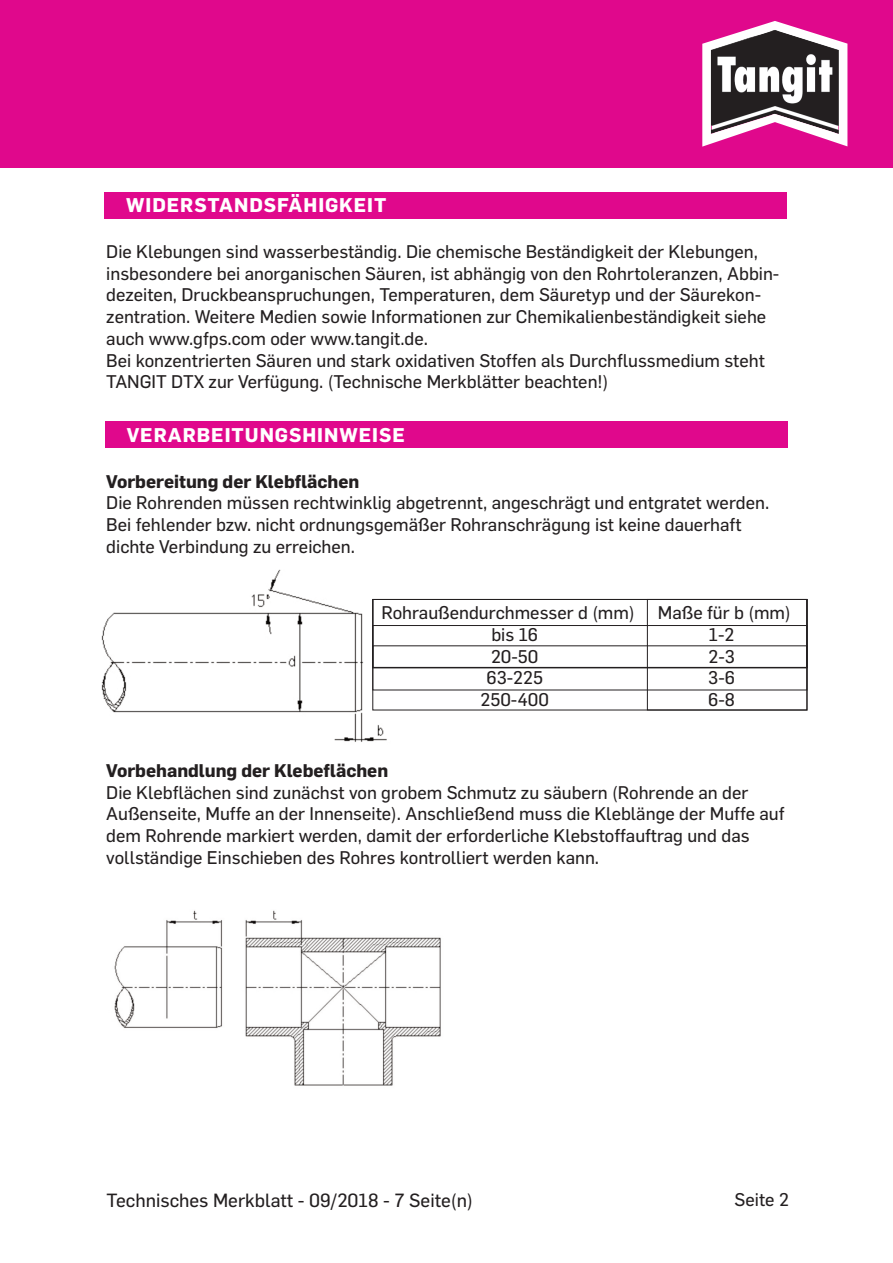
<style>
.page{position:relative;width:893px;height:1263px;background:#fff}
.page>*{position:absolute;margin:0;border:0;box-sizing:border-box;transform-origin:0 0}
.t1{font:700 19.5px "Flama";letter-spacing:.05em;color:#fff}
.t2{font:18.75px "Flama Basic";color:#231f20}
.t3{font:18px/21.8px "Flama Basic";color:#231f20}
.t4{font:700 18px "Flama";color:#231f20}
</style>
<div class="page">
<div style="left:0;top:0;width:893px;height:167px;background:#e0088c"></div>
<svg style="left:702px;top:21px;width:145px;height:126px"></svg>
<img style="left:711px;top:30px;width:128px;height:104px">
<img style="left:712px;top:30px;width:126px;height:103px">
<div style="left:104px;top:192px;width:683px;height:26px;background:#e0088c"></div>
<div style="left:105px;top:422px;width:683px;height:26px;background:#e0088c"></div>
<img style="left:101px;top:569px;width:299px;height:173px">
<div style="left:372px;top:599px;width:435px;height:111px;border:1px solid #231f20"></div>
<div style="left:372px;top:625px;width:435px;height:43px;border:1px solid #231f20"></div>
<div style="left:372px;top:645px;width:435px;height:23px;border:1px solid #231f20"></div>
<div style="left:647px;top:599px;width:160px;height:111px;border:1px solid #231f20"></div>
<img style="left:114px;top:910px;width:327px;height:176px">
<p class="t1" style="left:126px;top:198px;width:262px">WIDERSTANDSFÄHIGKEIT</p>
<p class="t3" style="left:106px;top:242px;width:675px">Die Klebungen sind wasserbeständig. Die chemische Beständigkeit der Klebungen, insbesondere bei anorganischen Säuren, ist abhängig von den Rohrtoleranzen, Abbin&shy;dezeiten, Druckbeanspruchungen, Temperaturen, dem Säuretyp und der Säurekon&shy;zentration. Weitere Medien sowie Informationen zur Chemikalienbeständigkeit siehe auch www.gfps.com oder www.tangit.de.<br>Bei konzentrierten Säuren und stark oxidativen Stoffen als Durchflussmedium steht TANGIT DTX zur Verfügung. (Technische Merkblätter beachten!)</p>
<p class="t1" style="left:127px;top:428px;width:280px">VERARBEITUNGSHINWEISE</p>
<p class="t4" style="left:106px;top:475px;width:254px">Vorbereitung der Klebflächen</p>
<p class="t3" style="left:106px;top:493px;width:665px">Die Rohrenden müssen rechtwinklig abgetrennt, angeschrägt und entgratet werden.<br>Bei fehlender bzw. nicht ordnungsgemäßer Rohranschrägung ist keine dauerhaft dichte Verbindung zu erreichen.</p>
<p class="t3" style="left:381px;top:603px;width:255px">Rohraußendurchmesser d (mm)</p>
<p class="t3" style="left:658px;top:603px;width:134px">Maße für b (mm)</p>
<p class="t3" style="left:491px;top:625px;width:48px">bis 16</p>
<p class="t3" style="left:709px;top:625px;width:27px">1-2</p>
<p class="t3" style="left:491px;top:647px;width:49px">20-50</p>
<p class="t3" style="left:708px;top:647px;width:28px">2-3</p>
<p class="t3" style="left:486px;top:668px;width:58px">63-225</p>
<p class="t3" style="left:708px;top:668px;width:28px">3-6</p>
<p class="t3" style="left:480px;top:690px;width:70px">250-400</p>
<p class="t3" style="left:708px;top:690px;width:28px">6-8</p>
<p class="t4" style="left:106px;top:764px;width:283px">Vorbehandlung der Klebeflächen</p>
<p class="t3" style="left:106px;top:783px;width:680px">Die Klebflächen sind zunächst von grobem Schmutz zu säubern (Rohrende an der Außenseite, Muffe an der Innenseite). Anschließend muss die Kleblänge der Muffe auf dem Rohrende markiert werden, damit der erforderliche Klebstoffauftrag und das vollständige Einschieben des Rohres kontrolliert werden kann.</p>
<p class="t2" style="left:107px;top:1193px;width:368px">Technisches Merkblatt - 09/2018 - 7 Seite(n)</p>
<p class="t3" style="left:735px;top:1190px;width:56px">Seite 2</p>
</div>
